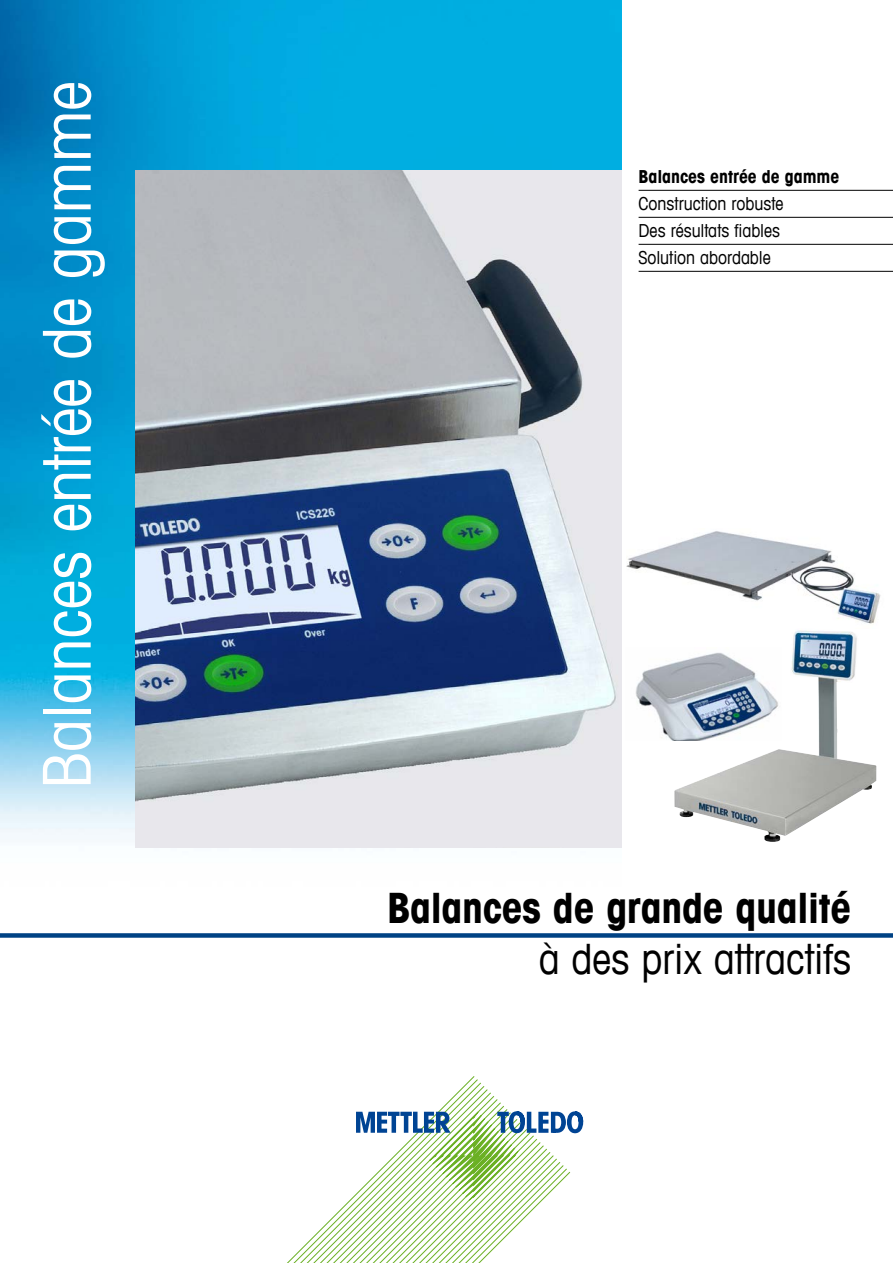
<style>
.page{position:relative;width:893px;height:1263px;background:#fff}
.page>*{position:absolute;margin:0;border:0;box-sizing:border-box;transform-origin:0 0}
.t1{font:condensed 66px "Avant Garde Com";color:#fff}
.t2{font:700 condensed 42px "Avant Garde Com";letter-spacing:-.01em;color:#000}
.t3{font:condensed 42px "Avant Garde Com";color:#000}
.t4{font:condensed 18px/27px "Avant Garde Com";color:#000}
.t5{font:700 condensed 18px "Avant Garde Com";letter-spacing:-.005em;color:#000}
</style>
<div class="page">
<img style="left:0;top:0;width:622px;height:848px">
<svg style="left:287px;top:1076px;width:255px;height:187px"></svg>
<svg style="left:356px;top:1111px;width:227px;height:90px"></svg>
<hr style="left:639px;top:190px;width:254px;height:1px;background:#000">
<hr style="left:639px;top:217px;width:254px;height:1px;background:#000">
<hr style="left:639px;top:244px;width:254px;height:1px;background:#000">
<hr style="left:639px;top:271px;width:254px;height:1px;background:#000">
<div style="left:0;top:933px;width:893px;height:5px;background:#004284"></div>
<img style="left:136px;top:170px;width:486px;height:677px">
<img style="left:627px;top:531px;width:254px;height:93px">
<img style="left:674px;top:630px;width:202px;height:212px">
<img style="left:635px;top:647px;width:146px;height:93px">
<h1 class="t1" style="left:26px;top:789px;width:709px;rotate:-90deg">Balances entrée de gamme</h1>
<p class="t5" style="left:639px;top:165px;width:202px">Balances entrée de gamme</p>
<p class="t4" style="left:639px;top:190px;width:146px">Construction robuste<br>Des résultats fiables<br>Solution abordable</p>
<h2 class="t2" style="left:387px;top:881px;width:466px">Balances de grande qualité</h2>
<h2 class="t3" style="left:539px;top:933px;width:314px">à des prix attractifs</h2>
</div>
